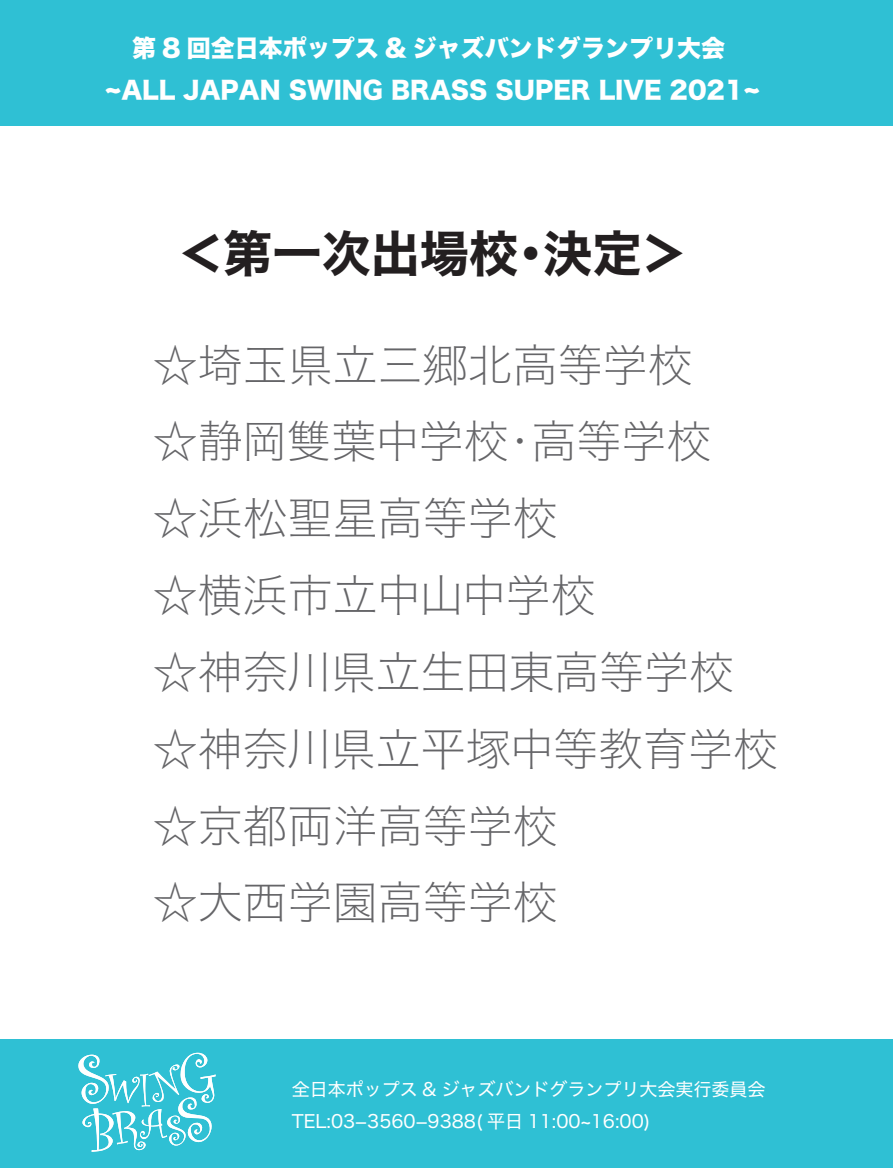
<style>
.page{position:relative;width:893px;height:1169px;background:#fff}
.page>*{position:absolute;margin:0;border:0;box-sizing:border-box;transform-origin:0 0}
.t1{font:49.35px "Hiragino Sans W7";color:#231f20}
.t2{font:45px/76.8px "Hiragino Sans W1";color:#656568}
.t3{font:24px/42px "Hiragino Sans W8";color:#fff;text-align:center}
.t4{font:18px/31.5px "Hiragino Sans W4";color:#fff}
.s1{font-family:"Koz Go Pr 6 N"}
</style>
<div class="page">
<div style="left:0;top:0;width:893px;height:125px;background:#2fc0d4"></div>
<div style="left:0;top:1039px;width:893px;height:128px;background:#2fc0d4"></div>
<svg style="left:78px;top:1053px;width:138px;height:98px"></svg>
<p class="t3" style="left:105px;top:27px;width:656px">第 8 回全日本ポップス &amp; ジャズバンドグランプリ大会~ALL JAPAN SWING BRASS SUPER LIVE 2021~</p>
<p class="t1" style="left:177px;top:214px;width:512px">＜第一次出場校・決定＞</p>
<p class="t2" style="left:153px;top:323px;width:627px"><span class="s1">☆</span>埼玉県立三郷北高等学校<br><span class="s1">☆</span>静岡雙葉中学校・高等学校<br><span class="s1">☆</span>浜松聖星高等学校<br><span class="s1">☆</span>横浜市立中山中学校<br><span class="s1">☆</span>神奈川県立生田東高等学校<span class="s1">☆</span>神奈川県立平塚中等教育学校<span class="s1">☆</span>京都両洋高等学校<br><span class="s1">☆</span>大西学園高等学校</p>
<p class="t4" style="left:292px;top:1072px;width:475px">全日本ポップス &amp; ジャズバンドグランプリ大会実行委員会<br>TEL:03-3560-9388( 平日 11:00~16:00)</p>
</div>
